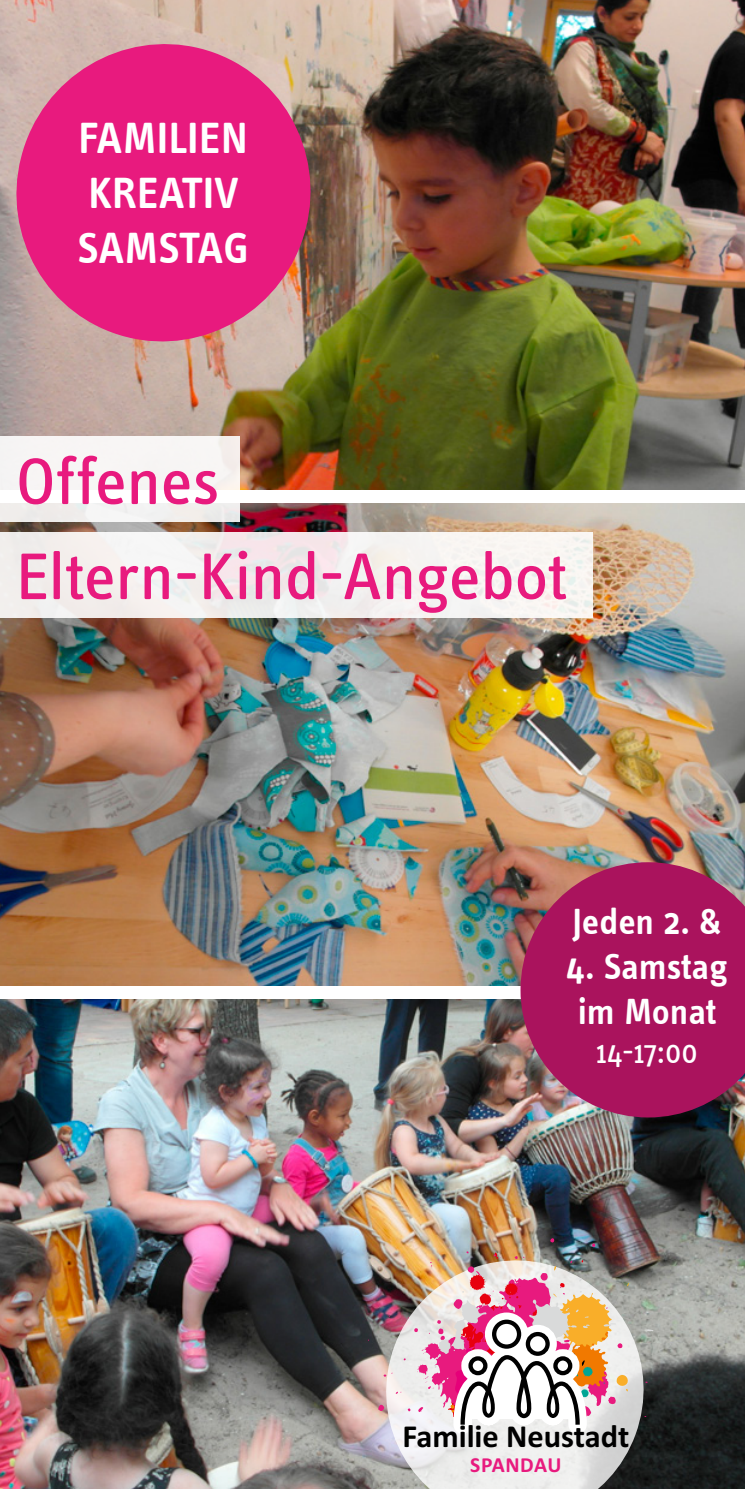
<style>
.page{position:relative;width:745px;height:1489px;background:#fff}
.page>*{position:absolute;margin:0;border:0;box-sizing:border-box;transform-origin:0 0}
.t1{font:68px/95px "Info Text";letter-spacing:-.01em;color:#e81a7e}
.t2{font:600 45px/55px "Info Text";letter-spacing:.005em;color:#fff}
.t3{font:600 37.5px/45px "Info Text";color:#fff;text-align:center}
.t4{font:32.5px "Info Text";color:#fff}
.t5{font:700 32.25px "Calibri";color:#000}
.t6{font:700 21.5px "Calibri";letter-spacing:.02em;color:#e81a7e}
</style>
<div class="page">
<img style="left:0;top:503px;width:744px;height:482px">
<img style="left:0;top:0;width:744px;height:489px">
<svg style="left:0;top:25px;width:329px;height:335px;background:#d74e87"></svg>
<div style="left:0;top:436px;width:240px;height:85px;background:#f7f5f4"></div>
<img style="left:0;top:999px;width:744px;height:489px">
<div style="left:0;top:532px;width:592px;height:85px;background:#f5f1ef"></div>
<svg style="left:520px;top:862px;width:224px;height:255px;background:#a62660"></svg>
<svg style="left:369px;top:1243px;width:290px;height:245px"></svg>
<img style="left:368px;top:1237px;width:279px;height:179px">
<svg style="left:432px;top:1252px;width:221px;height:226px"></svg>
<p class="t2" style="left:77px;top:110px;width:173px">FAMILIEN<br>KREATIV<br>SAMSTAG</p>
<p class="t1" style="left:16px;top:432px;width:552px">Offenes<br>Eltern-Kind-Angebot</p>
<p class="t3" style="left:572px;top:898px;width:150px">Jeden 2. &amp;</p>
<p class="t3" style="left:565px;top:943px;width:163px">4. Samstag im Monat</p>
<p class="t4" style="left:595px;top:1034px;width:103px">14-17:00</p>
<p class="t5" style="left:402px;top:1415px;width:228px">Familie Neustadt</p>
<p class="t6" style="left:470px;top:1451px;width:93px">SPANDAU</p>
</div>
